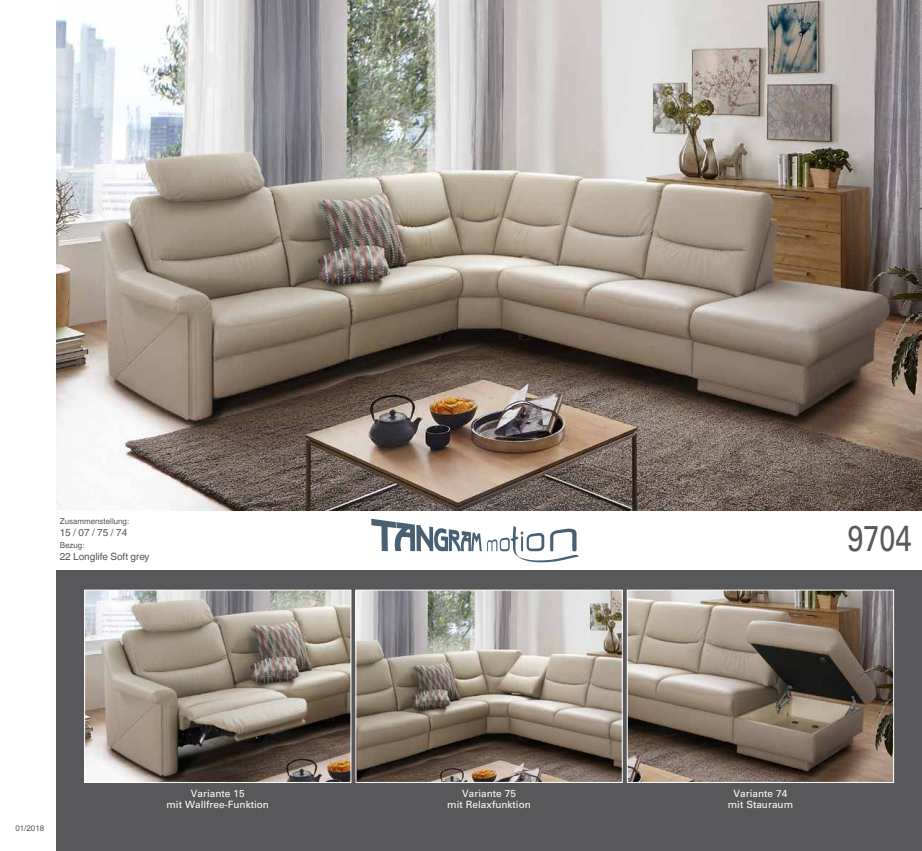
<style>
.page{position:relative;width:922px;height:851px;background:#fff}
.page>*{position:absolute;margin:0;border:0;box-sizing:border-box;transform-origin:0 0}
.t1{font:36px "Univers";color:#58585a;scale:.8 1}
.t2{font:10px/11px "Univers";color:#fff;text-align:center}
.t3{font:10px "Helvetica World";color:#58585a}
.t4{font:8px "Helvetica World";color:#58585a}
</style>
<div class="page">
<div style="left:57px;top:570px;width:864px;height:280px;background:#58585a"></div>
<img style="left:57px;top:0;width:864px;height:510px">
<svg style="left:487px;top:526px;width:92px;height:36px"></svg>
<svg style="left:371px;top:518px;width:110px;height:33px"></svg>
<img style="left:628px;top:591px;width:263px;height:189px">
<div style="left:626px;top:589px;width:267px;height:193px;border:1px solid #fff"></div>
<img style="left:357px;top:591px;width:263px;height:189px">
<div style="left:355px;top:589px;width:267px;height:193px;border:1px solid #fff"></div>
<img style="left:86px;top:591px;width:263px;height:189px">
<div style="left:84px;top:589px;width:267px;height:193px;border:1px solid #fff"></div>
<p class="t4" style="left:60px;top:517px;width:71px">Zusammenstellung:</p>
<p class="t3" style="left:60px;top:527px;width:69px">15 / 07 / 75 / 74</p>
<p class="t4" style="left:60px;top:541px;width:26px">Bezug:</p>
<p class="t3" style="left:60px;top:551px;width:91px">22 Longlife Soft grey</p>
<h1 class="t1" style="left:847px;top:517px;width:82px">9704</h1>
<p class="t4" style="left:15px;top:823px;width:30px">01/2018</p>
<p class="t2" style="left:166px;top:788px;width:104px">Variante 15<br>mit Wallfree-Funktion</p>
<p class="t2" style="left:447px;top:788px;width:85px">Variante 75<br>mit Relaxfunktion</p>
<p class="t2" style="left:727px;top:788px;width:67px">Variante 74 mit Stauraum</p>
</div>
